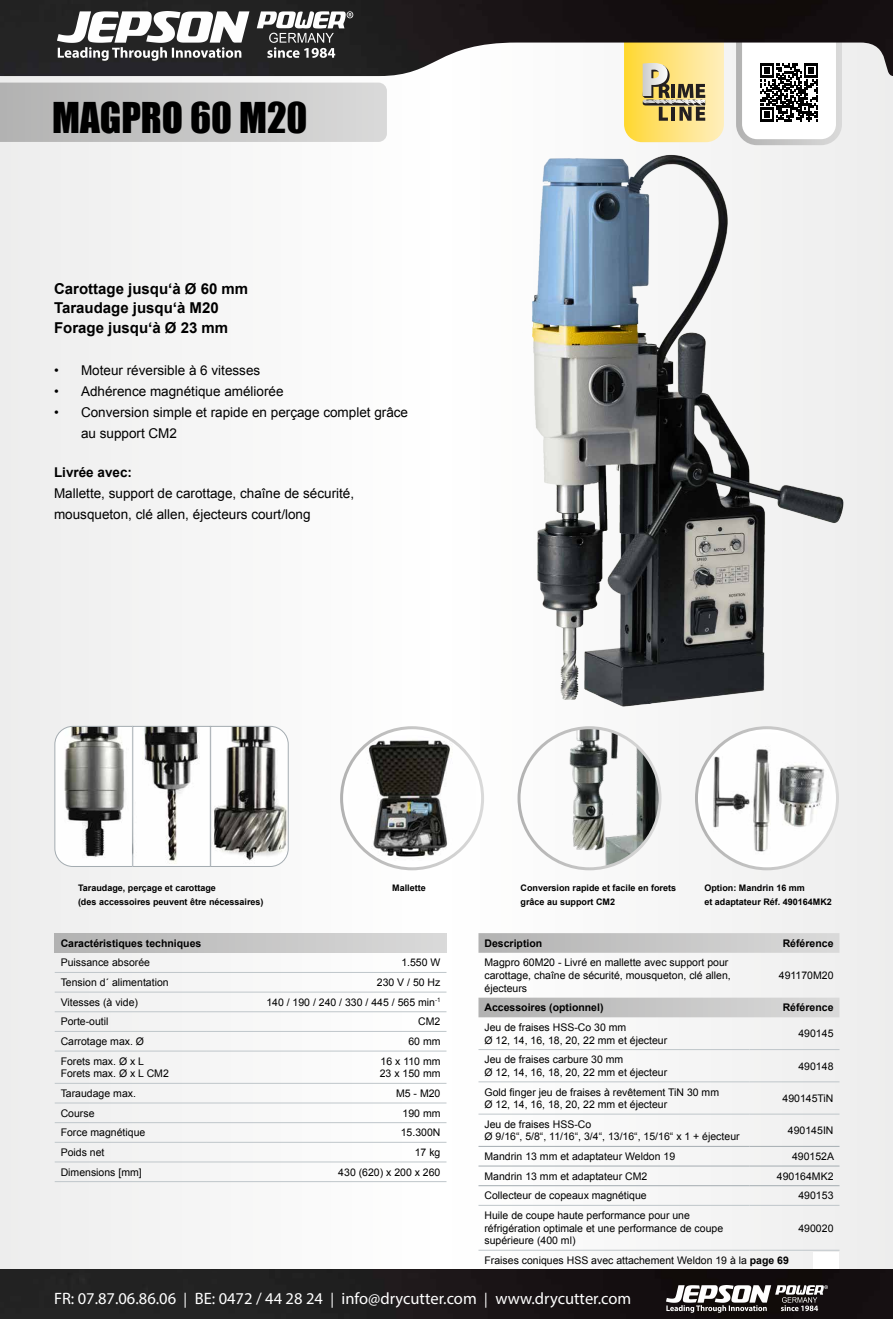
<style>
.page{position:relative;width:893px;height:1319px;background:#fff}
.page>*{position:absolute;margin:0;border:0;box-sizing:border-box;transform-origin:0 0}
.t1{font:39px "Impact";color:#000}
.t2{font:16.5px "Myriad Pro";color:#fff}
.t3{font:700 15px/19.5px "Arial";color:#000}
.t4{font:13.5px/21px "Arial";color:#000}
.t5{font:700 13.5px "Arial";color:#000}
.t6{font:10.5px/12.6px "Arial";color:#000}
.t7{font:700 10.5px "Arial";color:#000}
.t8{font:700 9px/13.5px "Arial";color:#000}
.s1{font-weight:700}
.s2{font-size:15px}
</style>
<div class="page">
<div style="left:0;top:30px;width:893px;height:1288px;background:#f7f7f7"></div>
<svg style="left:0;top:83px;width:387px;height:59px;background:#c6c6c5"></svg>
<svg style="left:696px;top:727px;width:141px;height:141px"></svg>
<img style="left:702px;top:733px;width:130px;height:130px">
<div style="left:695px;top:726px;width:144px;height:144px;border:3px solid #fff;border-radius:50%"></div>
<img style="left:519px;top:727px;width:141px;height:141px;border-radius:71px">
<div style="left:517px;top:726px;width:144px;height:144px;border:3px solid #fff;border-radius:50%"></div>
<svg style="left:342px;top:727px;width:141px;height:141px"></svg>
<img style="left:349px;top:735px;width:126px;height:125px">
<div style="left:340px;top:726px;width:144px;height:144px;border:3px solid #fff;border-radius:50%"></div>
<svg style="left:624px;top:76px;width:100px;height:60px;background:#d6c073"></svg>
<div style="left:739px;top:4px;width:100px;height:138px;background:#fff;border-radius:18px"></div>
<div style="left:736px;top:1px;width:106px;height:144px;border:6px solid #fff;border-radius:18px"></div>
<svg style="left:760px;top:76px;width:58px;height:45px"></svg>
<img style="left:532px;top:136px;width:312px;height:571px">
<img style="left:144px;top:728px;width:54px;height:134px">
<svg style="left:55px;top:726px;width:78px;height:140px"></svg>
<svg style="left:210px;top:726px;width:79px;height:140px"></svg>
<svg style="left:478px;top:933px;width:361px;height:84px"></svg>
<hr style="left:478px;top:1049px;width:272px;height:1px;background:#bfc6ca">
<hr style="left:750px;top:1049px;width:89px;height:1px;background:#bfc6ca">
<hr style="left:478px;top:1081px;width:272px;height:1px;background:#bfc6ca">
<hr style="left:750px;top:1081px;width:89px;height:1px;background:#bfc6ca">
<hr style="left:478px;top:1204px;width:272px;height:1px;background:#bfc6ca">
<hr style="left:750px;top:1204px;width:89px;height:1px;background:#bfc6ca">
<hr style="left:478px;top:1145px;width:272px;height:1px;background:#a4acb1">
<hr style="left:750px;top:1145px;width:89px;height:1px;background:#a4acb1">
<hr style="left:478px;top:1165px;width:272px;height:1px;background:#a4acb1">
<hr style="left:750px;top:1165px;width:89px;height:1px;background:#a4acb1">
<hr style="left:478px;top:1185px;width:272px;height:1px;background:#a4acb1">
<hr style="left:750px;top:1185px;width:89px;height:1px;background:#a4acb1">
<hr style="left:478px;top:1113px;width:272px;height:1px;background:#bfc6ca">
<hr style="left:750px;top:1113px;width:89px;height:1px;background:#bfc6ca">
<hr style="left:478px;top:1249px;width:272px;height:1px;background:#bfc6ca">
<div style="left:55px;top:933px;width:391px;height:19px;background:linear-gradient(to right,#b2b2b2,#dadada)"></div>
<hr style="left:55px;top:972px;width:152px;height:1px;background:#bfc6ca">
<hr style="left:207px;top:972px;width:239px;height:1px;background:#bfc6ca">
<hr style="left:55px;top:991px;width:152px;height:1px;background:#bfc6ca">
<hr style="left:207px;top:991px;width:239px;height:1px;background:#bfc6ca">
<hr style="left:55px;top:1011px;width:152px;height:1px;background:#bfc6ca">
<hr style="left:207px;top:1011px;width:239px;height:1px;background:#bfc6ca">
<hr style="left:55px;top:1030px;width:152px;height:1px;background:#bfc6ca">
<hr style="left:207px;top:1030px;width:239px;height:1px;background:#bfc6ca">
<hr style="left:55px;top:1050px;width:152px;height:1px;background:#bfc6ca">
<hr style="left:207px;top:1050px;width:239px;height:1px;background:#bfc6ca">
<hr style="left:55px;top:1122px;width:152px;height:1px;background:#bfc6ca">
<hr style="left:207px;top:1122px;width:239px;height:1px;background:#bfc6ca">
<hr style="left:55px;top:1141px;width:152px;height:1px;background:#bfc6ca">
<hr style="left:207px;top:1141px;width:239px;height:1px;background:#bfc6ca">
<hr style="left:55px;top:1161px;width:152px;height:1px;background:#bfc6ca">
<hr style="left:207px;top:1161px;width:239px;height:1px;background:#bfc6ca">
<hr style="left:55px;top:1181px;width:152px;height:1px;background:#bfc6ca">
<hr style="left:207px;top:1181px;width:239px;height:1px;background:#bfc6ca">
<hr style="left:55px;top:1082px;width:152px;height:1px;background:#bfc6ca">
<hr style="left:207px;top:1082px;width:239px;height:1px;background:#bfc6ca">
<hr style="left:55px;top:1102px;width:152px;height:1px;background:#bfc6ca">
<hr style="left:207px;top:1102px;width:239px;height:1px;background:#bfc6ca">
<img style="left:0;top:0;width:893px;height:76px">
<svg style="left:51px;top:0;width:324px;height:74px;fill:#242424"></svg>
<img style="left:0;top:1269px;width:893px;height:49px">
<svg style="left:661px;top:1249px;width:178px;height:69px"></svg>
<h1 class="t1" style="left:52px;top:87px;width:257px">MAGPRO 60 M20</h1>
<h3 class="t3" style="left:54px;top:279px;width:196px">Carottage jusqu‘à Ø 60 mm<br>Taraudage jusqu‘à M20<br>Forage jusqu‘à Ø 23 mm</h3>
<p class="t4" style="left:54px;top:360px;width:208px">• Moteur réversible à 6 vitesses</p>
<p class="t4" style="left:54px;top:381px;width:231px">• Adhérence magnétique améliorée</p>
<p class="t4" style="left:81px;top:402px;width:329px;text-indent:-27px">• Conversion simple et rapide en perçage complet grâce au support CM2</p>
<p class="t5" style="left:54px;top:463px;width:80px">Livrée avec:</p>
<p class="t4" style="left:54px;top:483px;width:302px">Mallette, support de carottage, chaîne de sécurité, mousqueton, clé allen, éjecteurs court/long</p>
<p class="t8" style="left:78px;top:881px;width:139px">Taraudage, perçage et carottage</p>
<p class="t8" style="left:392px;top:881px;width:35px">Mallette</p>
<p class="t8" style="left:78px;top:894px;width:187px">(des accessoires peuvent être nécessaires)</p>
<p class="t7" style="left:61px;top:936px;width:142px">Caractéristiques techniques</p>
<p class="t6" style="left:61px;top:956px;width:91px">Puissance absorée</p>
<p class="t6" style="left:401px;top:956px;width:41px">1.550 W</p>
<p class="t6" style="left:61px;top:976px;width:109px">Tension d´ alimentation</p>
<p class="t6" style="left:377px;top:976px;width:65px">230 V / 50 Hz</p>
<p class="t6" style="left:61px;top:995px;width:79px">Vitesses (à vide)</p>
<p class="t6" style="left:266px;top:995px;width:176px">140 / 190 / 240 / 330 / 445 / 565 min<sup>-1</sup></p>
<p class="t6" style="left:61px;top:1015px;width:49px">Porte-outil</p>
<p class="t6" style="left:418px;top:1015px;width:24px">CM2</p>
<p class="t6" style="left:61px;top:1034px;width:85px">Carrotage max. Ø</p>
<p class="t6" style="left:408px;top:1034px;width:34px">60 mm</p>
<p class="t6" style="left:61px;top:1054px;width:110px">Forets max. Ø x L<br>Forets max. Ø x L CM2</p>
<p class="t6" style="left:380px;top:1054px;width:62px">16 x 110 mm<br>23 x 150 mm</p>
<p class="t6" style="left:61px;top:1086px;width:77px">Taraudage max.</p>
<p class="t6" style="left:396px;top:1086px;width:46px">M5 - M20</p>
<p class="t6" style="left:61px;top:1106px;width:35px">Course</p>
<p class="t6" style="left:403px;top:1106px;width:39px">190 mm</p>
<p class="t6" style="left:61px;top:1126px;width:86px">Force magnétique</p>
<p class="t6" style="left:401px;top:1126px;width:41px">15.300N</p>
<p class="t6" style="left:61px;top:1145px;width:45px">Poids net</p>
<p class="t6" style="left:415px;top:1145px;width:27px">17 kg</p>
<p class="t6" style="left:61px;top:1165px;width:83px">Dimensions [mm]</p>
<p class="t6" style="left:338px;top:1165px;width:104px">430 (620) x 200 x 260</p>
<p class="t8" style="left:521px;top:881px;width:157px">Conversion rapide et facile en forets grâce au support CM2</p>
<p class="t8" style="left:704px;top:881px;width:129px">Option: Mandrin 16 mm<br>et adaptateur Réf. 490164MK2</p>
<p class="t7" style="left:484px;top:936px;width:59px">Description</p>
<p class="t7" style="left:783px;top:936px;width:52px">Référence</p>
<p class="t6" style="left:484px;top:956px;width:248px">Magpro 60M20 - Livré en mallette avec support pour carottage, chaîne de sécurité, mousqueton, clé allen, éjecteurs</p>
<p class="t6" style="left:779px;top:969px;width:56px">491170M20</p>
<p class="t7" style="left:484px;top:1000px;width:121px">Accessoires (optionnel)</p>
<p class="t7" style="left:783px;top:1000px;width:52px">Référence</p>
<p class="t6" style="left:484px;top:1020px;width:184px">Jeu de fraises HSS-Co 30 mm<br>Ø 12, 14, 16, 18, 20, 22 mm et éjecteur</p>
<p class="t6" style="left:798px;top:1027px;width:37px">490145</p>
<p class="t6" style="left:484px;top:1053px;width:184px">Jeu de fraises carbure 30 mm<br>Ø 12, 14, 16, 18, 20, 22 mm et éjecteur</p>
<p class="t6" style="left:798px;top:1059px;width:37px">490148</p>
<p class="t6" style="left:484px;top:1085px;width:236px">Gold finger jeu de fraises à revêtement TiN 30 mm<br>Ø 12, 14, 16, 18, 20, 22 mm et éjecteur</p>
<p class="t6" style="left:782px;top:1091px;width:52px">490145TiN</p>
<p class="t6" style="left:484px;top:1117px;width:257px">Jeu de fraises HSS-Co<br>Ø 9/16“, 5/8“, 11/16“, 3/4“, 13/16“, 15/16“ x 1 + éjecteur</p>
<p class="t6" style="left:788px;top:1123px;width:47px">490145IN</p>
<p class="t6" style="left:484px;top:1149px;width:192px">Mandrin 13 mm et adaptateur Weldon 19</p>
<p class="t6" style="left:792px;top:1149px;width:44px">490152A</p>
<p class="t6" style="left:484px;top:1169px;width:164px">Mandrin 13 mm et adaptateur CM2</p>
<p class="t6" style="left:777px;top:1169px;width:58px">490164MK2</p>
<p class="t6" style="left:484px;top:1189px;width:164px">Collecteur de copeaux magnétique</p>
<p class="t6" style="left:798px;top:1189px;width:37px">490153</p>
<p class="t6" style="left:484px;top:1208px;width:240px">Huile de coupe haute performance pour une réfrigération optimale et une performance de coupe supérieure (400 ml)</p>
<p class="t6" style="left:798px;top:1221px;width:37px">490020</p>
<p class="t6" style="left:484px;top:1253px;width:306px">Fraises coniques HSS avec attachement Weldon 19 à la <span class="s1">page 69</span></p>
<h2 class="t2" style="left:54px;top:1287px;width:579px">FR: 07.87.06.86.06 <span class="s2">|</span> BE: 0472 / 44 28 24 <span class="s2">|</span> info@drycutter.com <span class="s2">|</span> www.drycutter.com</h2>
</div>
